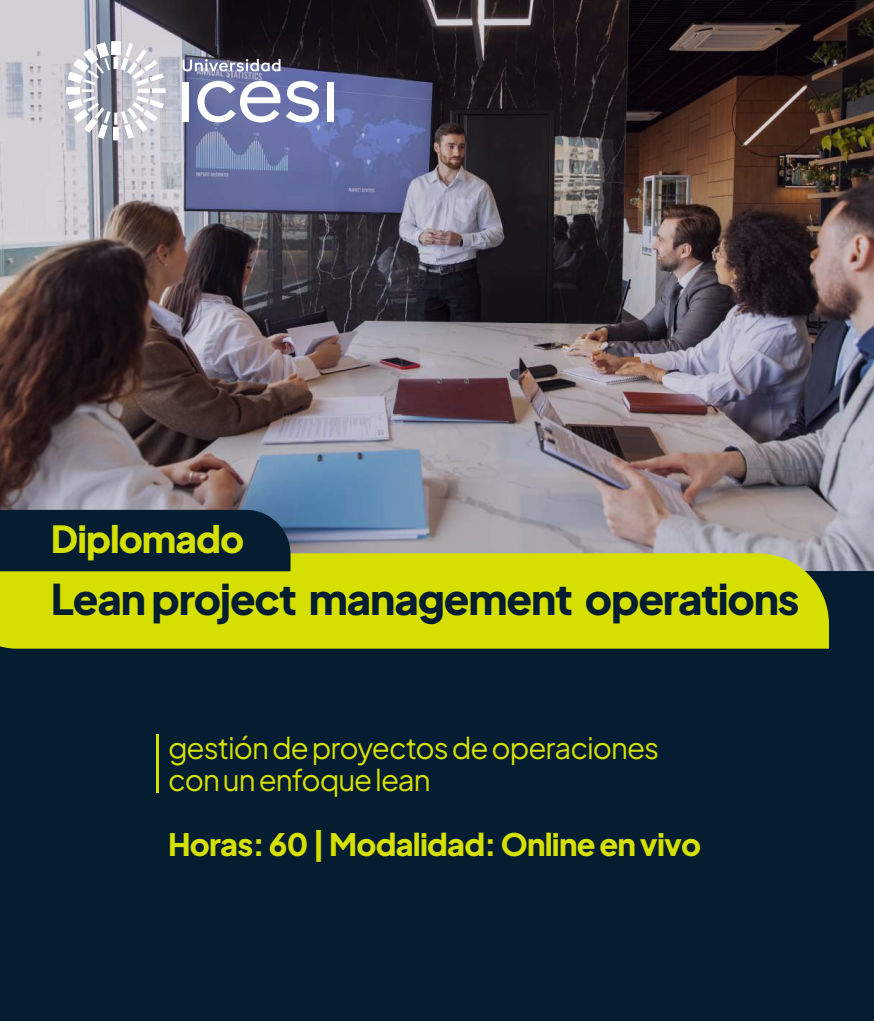
<style>
.page{position:relative;width:874px;height:1021px;background:#fff}
.page>*{position:absolute;margin:0;border:0;box-sizing:border-box;transform-origin:0 0}
.t1{font:800 42px "Plus Jakarta Sans";letter-spacing:-.025em;color:#041d31}
.t2{font:800 37.05px "Plus Jakarta Sans";letter-spacing:-.025em;color:#d6e000}
.t3{font:800 30.75px "Plus Jakarta Sans";letter-spacing:-.025em;color:#d6e000}
.t4{font:29.4px/31.8px "Plus Jakarta Sans";letter-spacing:-.035em;color:#d6e000}
</style>
<div class="page">
<img style="left:0;top:0;width:874px;height:571px">
<div style="left:0;top:571px;width:874px;height:449px;background:#041d31"></div>
<div style="left:0;top:553px;width:829px;height:95px;background:#d6e000"></div>
<div style="left:0;top:509px;width:290px;height:62px;background:#041d31"></div>
<hr style="left:156px;top:733px;width:2px;height:59px;background:#d6e000">
<svg style="left:66px;top:41px;width:99px;height:99px"></svg>
<div style="left:182px;top:82px;width:7px;height:39px;background:#fff"></div>
<svg style="left:197px;top:81px;width:83px;height:41px"></svg>
<svg style="left:286px;top:81px;width:33px;height:41px"></svg>
<div style="left:327px;top:82px;width:7px;height:39px;background:#fff"></div>
<svg style="left:182px;top:59px;width:98px;height:12px"></svg>
<p class="t2" style="left:51px;top:505px;width:195px">Diplomado</p>
<h1 class="t1" style="left:51px;top:560px;width:750px">Lean project management operations</h1>
<p class="t4" style="left:168px;top:729px;width:492px">gestión de proyectos de operaciones con un enfoque lean</p>
<p class="t3" style="left:168px;top:815px;width:534px">Horas: 60 | Modalidad: Online en vivo</p>
</div>
